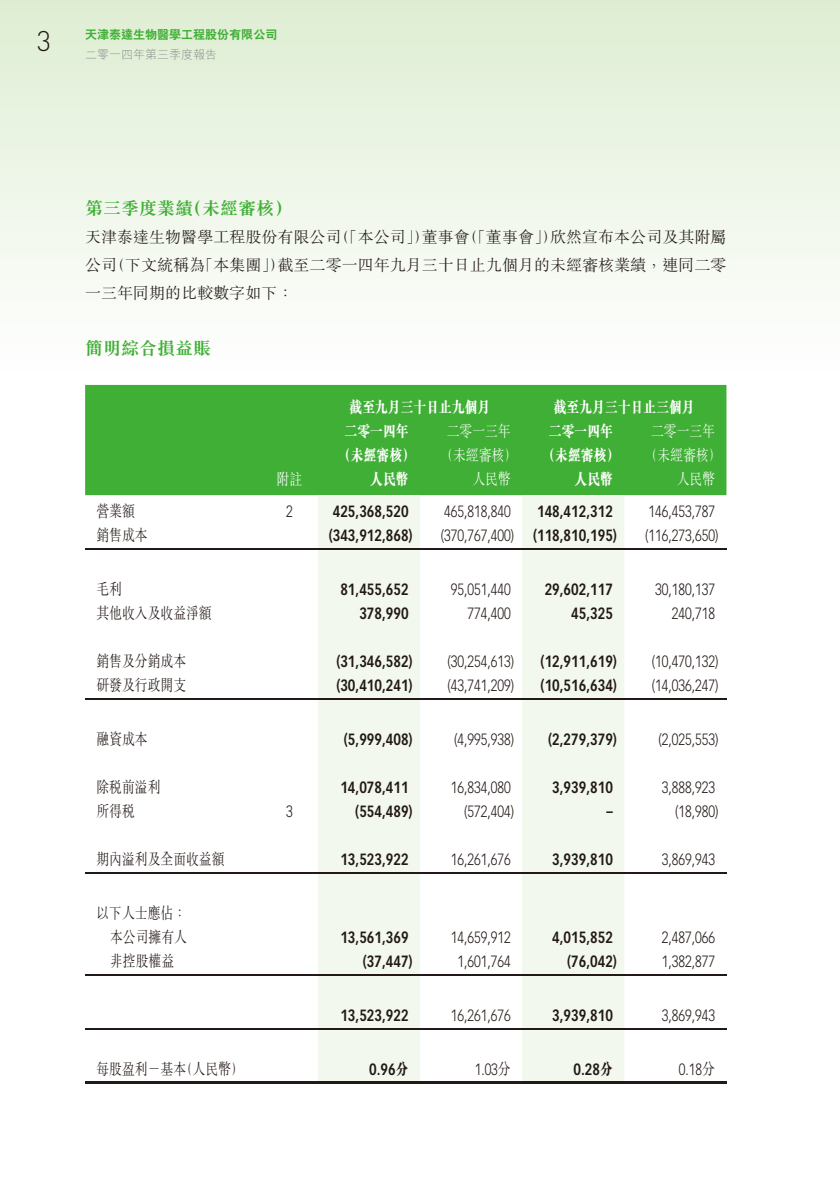
<style>
.page{position:relative;width:840px;height:1191px;background:#fff}
.page>*{position:absolute;margin:0;border:0;box-sizing:border-box;transform-origin:0 0}
.t1{font:300 28px "DIN Pro";color:#231916}
.t2{font:18px "M Sung HK Bold E Ten B5 H";color:#40af36}
.t3{font:300 16px "Vectora LT Std";color:#231916;scale:.8 1}
.t4{font:700 16px "Vectora LT Std";color:#231916;scale:.8 1}
.t5{font:16px/28px "M Sung HK Light E Ten B5 H";color:#231916;text-align:justify}
.t6{font:16px/24px "M Sung HK Light E Ten B5 H";color:#231916;text-align:right;scale:.8 1}
.t7{font:16px "M Sung HK Xbold E Ten B5 H";color:#fff;scale:.8 1}
.t8{font:16px "M Sung HK Light E Ten B5 H";color:#fff;scale:.8 1}
.t9{font:12px "C Hei 2 HK Xbold E Ten B5 H";color:#40af36}
.t10{font:12px "M Hei HK Light E Ten B5 H";color:#898989}
.s1{font-weight:700}
.s2{font-family:"M Sung HK Xbold E Ten B5 H";font-weight:400}
.s3{font-family:"M Sung HK Light E Ten B5 H";font-weight:400}
</style>
<div class="page">
<div style="left:0;top:0;width:839px;height:388px;background:linear-gradient(to bottom,#deedd3,#fff)"></div>
<div style="left:85px;top:385px;width:641px;height:110px;background:#40af36"></div>
<svg style="left:317px;top:495px;width:307px;height:586px;fill:#f2f8ed"></svg>
<hr style="left:85px;top:548px;width:176px;height:1px;background:#231916">
<hr style="left:261px;top:548px;width:56px;height:1px;background:#231916">
<hr style="left:317px;top:548px;width:103px;height:1px;background:#231916">
<hr style="left:420px;top:548px;width:102px;height:1px;background:#231916">
<hr style="left:522px;top:548px;width:102px;height:1px;background:#231916">
<hr style="left:624px;top:548px;width:102px;height:1px;background:#231916">
<hr style="left:85px;top:698px;width:176px;height:1px;background:#231916">
<hr style="left:261px;top:698px;width:56px;height:1px;background:#231916">
<hr style="left:317px;top:698px;width:103px;height:1px;background:#231916">
<hr style="left:420px;top:698px;width:102px;height:1px;background:#231916">
<hr style="left:522px;top:698px;width:102px;height:1px;background:#231916">
<hr style="left:624px;top:698px;width:102px;height:1px;background:#231916">
<hr style="left:85px;top:872px;width:176px;height:1px;background:#231916">
<hr style="left:261px;top:872px;width:56px;height:1px;background:#231916">
<hr style="left:317px;top:872px;width:103px;height:1px;background:#231916">
<hr style="left:420px;top:872px;width:102px;height:1px;background:#231916">
<hr style="left:522px;top:872px;width:102px;height:1px;background:#231916">
<hr style="left:624px;top:872px;width:102px;height:1px;background:#231916">
<hr style="left:85px;top:974px;width:176px;height:1px;background:#231916">
<hr style="left:261px;top:974px;width:56px;height:1px;background:#231916">
<hr style="left:317px;top:974px;width:103px;height:1px;background:#231916">
<hr style="left:420px;top:974px;width:102px;height:1px;background:#231916">
<hr style="left:522px;top:974px;width:102px;height:1px;background:#231916">
<hr style="left:624px;top:974px;width:102px;height:1px;background:#231916">
<hr style="left:85px;top:1028px;width:176px;height:1px;background:#231916">
<hr style="left:261px;top:1028px;width:56px;height:1px;background:#231916">
<hr style="left:317px;top:1028px;width:103px;height:1px;background:#231916">
<hr style="left:420px;top:1028px;width:102px;height:1px;background:#231916">
<hr style="left:522px;top:1028px;width:102px;height:1px;background:#231916">
<hr style="left:624px;top:1028px;width:102px;height:1px;background:#231916">
<hr style="left:85px;top:1081px;width:176px;height:2px;background:#231916">
<hr style="left:261px;top:1081px;width:56px;height:2px;background:#231916">
<hr style="left:317px;top:1081px;width:103px;height:2px;background:#231916">
<hr style="left:420px;top:1081px;width:102px;height:2px;background:#231916">
<hr style="left:522px;top:1081px;width:102px;height:2px;background:#231916">
<hr style="left:624px;top:1081px;width:102px;height:2px;background:#231916">
<h1 class="t1" style="left:37px;top:31px;width:16px">3</h1>
<p class="t9" style="left:85px;top:30px;width:194px">天津泰達生物醫學工程股份有限公司</p>
<p class="t10" style="left:85px;top:50px;width:134px">二零一四年第三季度報告</p>
<p class="t2" style="left:85px;top:201px;width:208px">第三季度業績（未經審核）</p>
<p class="t5" style="left:85px;top:225px;width:642px">天津泰達生物醫學工程股份有限公司（「本公司」）董事會（「董事會」）欣然宣布本公司及其附屬公司（下文統稱為「本集團」）截至二零一四年九月三十日止九個月的未經審核業績，連同二零一三年同期的比較數字如下：</p>
<p class="t2" style="left:85px;top:341px;width:127px">簡明綜合損益賬</p>
<p class="t7" style="left:349px;top:400px;width:177px">截至九月三十日止九個月</p>
<p class="t7" style="left:553px;top:400px;width:177px">截至九月三十日止三個月</p>
<p class="t7" style="left:344px;top:424px;width:81px">二零一四年</p>
<p class="t8" style="left:446px;top:424px;width:81px">二零一三年</p>
<p class="t7" style="left:548px;top:424px;width:81px">二零一四年</p>
<p class="t8" style="left:650px;top:424px;width:81px">二零一三年</p>
<p class="t7" style="left:338px;top:448px;width:97px">（未經審核）</p>
<p class="t8" style="left:440px;top:448px;width:97px">（未經審核）</p>
<p class="t7" style="left:542px;top:448px;width:97px">（未經審核）</p>
<p class="t8" style="left:644px;top:448px;width:97px">（未經審核）</p>
<p class="t8" style="left:276px;top:472px;width:34px">附註</p>
<p class="t7" style="left:370px;top:472px;width:49px">人民幣</p>
<p class="t8" style="left:472px;top:472px;width:49px">人民幣</p>
<p class="t7" style="left:574px;top:472px;width:49px">人民幣</p>
<p class="t8" style="left:676px;top:472px;width:49px">人民幣</p>
<p class="t6" style="left:96px;top:501px;width:49px">營業額</p>
<p class="t3" style="left:286px;top:504px;width:10px">2</p>
<p class="t4" style="left:332px;top:504px;width:96px">425,368,520</p>
<p class="t3" style="left:444px;top:504px;width:85px">465,818,840</p>
<p class="t4" style="left:537px;top:504px;width:96px">148,412,312</p>
<p class="t3" style="left:648px;top:504px;width:85px">146,453,787</p>
<p class="t6" style="left:96px;top:525px;width:65px">銷售成本</p>
<p class="t4" style="left:328px;top:528px;width:106px">(343,912,868)</p>
<p class="t3" style="left:440px;top:528px;width:221px">(370,767,400) <span class="s1">(118,810,195)</span></p>
<p class="t3" style="left:644px;top:528px;width:93px">(116,273,650)</p>
<p class="t6" style="left:96px;top:579px;width:33px">毛利</p>
<p class="t4" style="left:340px;top:582px;width:87px">81,455,652</p>
<p class="t3" style="left:450px;top:582px;width:76px">95,051,440</p>
<p class="t4" style="left:544px;top:582px;width:87px">29,602,117</p>
<p class="t3" style="left:654px;top:582px;width:76px">30,180,137</p>
<p class="t6" style="left:96px;top:603px;width:145px">其他收入及收益淨額</p>
<p class="t4" style="left:359px;top:606px;width:63px">378,990</p>
<p class="t3" style="left:467px;top:606px;width:56px">774,400</p>
<p class="t4" style="left:571px;top:606px;width:54px">45,325</p>
<p class="t3" style="left:671px;top:606px;width:56px">240,718</p>
<p class="t6" style="left:96px;top:651px;width:113px">銷售及分銷成本</p>
<p class="t4" style="left:336px;top:654px;width:97px">(31,346,582)</p>
<p class="t3" style="left:447px;top:654px;width:85px">(30,254,613)</p>
<p class="t4" style="left:540px;top:654px;width:97px">(12,911,619)</p>
<p class="t3" style="left:651px;top:654px;width:85px">(10,470,132)</p>
<p class="t6" style="left:96px;top:675px;width:113px">研發及行政開支</p>
<p class="t4" style="left:336px;top:678px;width:97px">(30,410,241)</p>
<p class="t3" style="left:447px;top:678px;width:85px">(43,741,209)</p>
<p class="t4" style="left:540px;top:678px;width:97px">(10,516,634)</p>
<p class="t3" style="left:651px;top:678px;width:85px">(14,036,247)</p>
<p class="t6" style="left:96px;top:729px;width:65px">融資成本</p>
<p class="t4" style="left:344px;top:732px;width:87px">(5,999,408)</p>
<p class="t3" style="left:454px;top:732px;width:76px">(4,995,938)</p>
<p class="t4" style="left:548px;top:732px;width:87px">(2,279,379)</p>
<p class="t3" style="left:658px;top:732px;width:76px">(2,025,553)</p>
<p class="t6" style="left:96px;top:777px;width:81px">除稅前溢利</p>
<p class="t4" style="left:340px;top:780px;width:87px">14,078,411</p>
<p class="t3" style="left:450px;top:780px;width:76px">16,834,080</p>
<p class="t4" style="left:552px;top:780px;width:77px">3,939,810</p>
<p class="t3" style="left:661px;top:780px;width:68px">3,888,923</p>
<p class="t6" style="left:96px;top:801px;width:49px">所得稅</p>
<p class="t3" style="left:286px;top:804px;width:10px">3</p>
<p class="t4" style="left:355px;top:804px;width:73px">(554,489)</p>
<p class="t3" style="left:464px;top:804px;width:64px">(572,404)</p>
<p class="t4" style="left:606px;top:804px;width:10px">–</p>
<p class="t3" style="left:674px;top:804px;width:56px">(18,980)</p>
<p class="t6" style="left:96px;top:849px;width:161px">期內溢利及全面收益額</p>
<p class="t4" style="left:340px;top:852px;width:87px">13,523,922</p>
<p class="t3" style="left:450px;top:852px;width:76px">16,261,676</p>
<p class="t4" style="left:552px;top:852px;width:77px">3,939,810</p>
<p class="t3" style="left:661px;top:852px;width:68px">3,869,943</p>
<p class="t6" style="left:96px;top:903px;width:114px">以下人士應佔：本公司擁有人</p>
<p class="t4" style="left:340px;top:930px;width:87px">13,561,369</p>
<p class="t3" style="left:450px;top:930px;width:76px">14,659,912</p>
<p class="t4" style="left:552px;top:930px;width:77px">4,015,852</p>
<p class="t3" style="left:661px;top:930px;width:68px">2,487,066</p>
<p class="t6" style="left:110px;top:951px;width:81px">非控股權益</p>
<p class="t4" style="left:362px;top:954px;width:64px">(37,447)</p>
<p class="t3" style="left:457px;top:954px;width:68px">1,601,764</p>
<p class="t4" style="left:567px;top:954px;width:64px">(76,042)</p>
<p class="t3" style="left:661px;top:954px;width:68px">1,382,877</p>
<p class="t4" style="left:340px;top:1008px;width:87px">13,523,922</p>
<p class="t3" style="left:450px;top:1008px;width:76px">16,261,676</p>
<p class="t4" style="left:552px;top:1008px;width:77px">3,939,810</p>
<p class="t3" style="left:661px;top:1008px;width:68px">3,869,943</p>
<p class="t6" style="left:96px;top:1059px;width:186px">每股盈利－基本（人民幣）</p>
<p class="t4" style="left:369px;top:1062px;width:51px">0.96<span class="s2">分</span></p>
<p class="t3" style="left:474px;top:1062px;width:47px">1.03<span class="s3">分</span></p>
<p class="t4" style="left:573px;top:1062px;width:51px">0.28<span class="s2">分</span></p>
<p class="t3" style="left:678px;top:1062px;width:47px">0.18<span class="s3">分</span></p>
</div>
